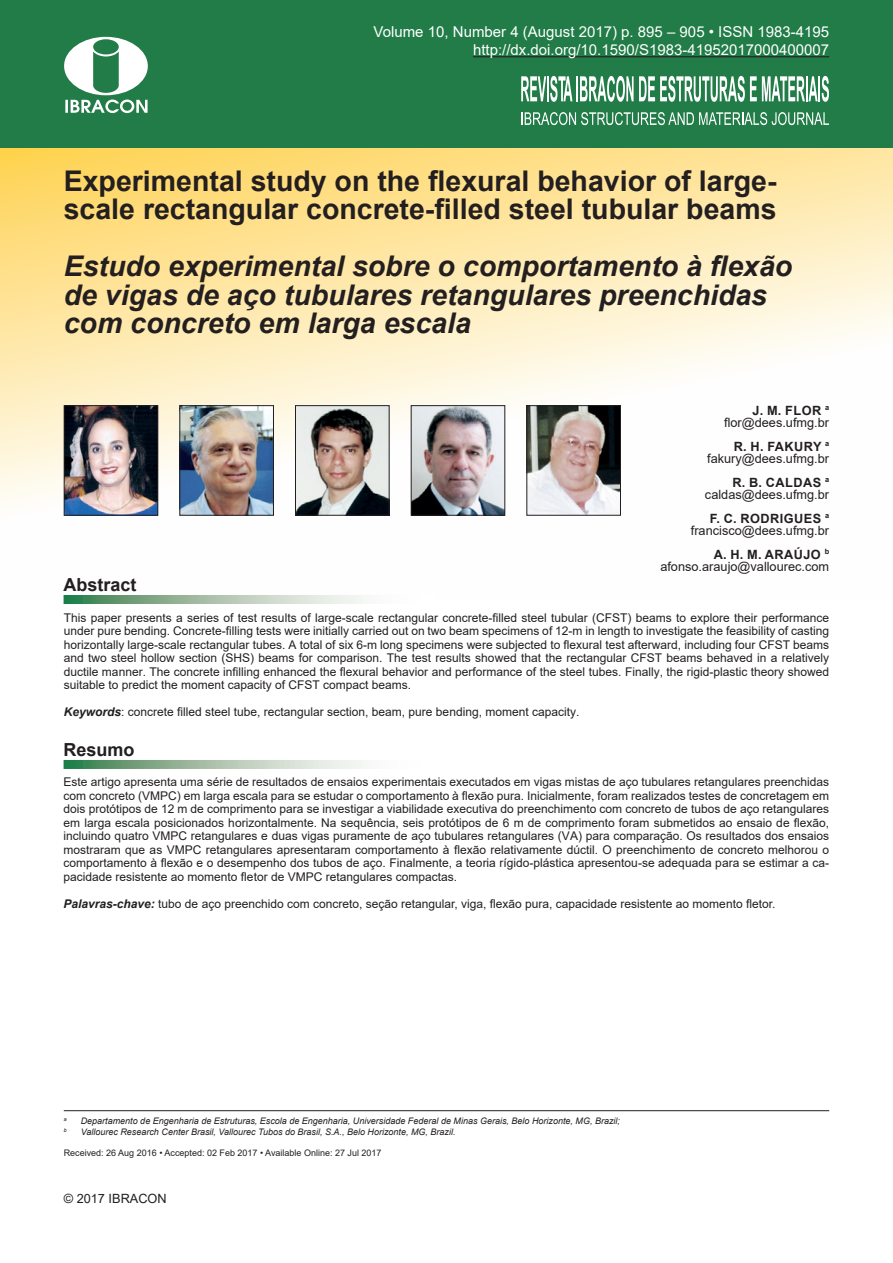
<style>
.page{position:relative;width:893px;height:1263px;background:#fff}
.page>*{position:absolute;margin:0;border:0;box-sizing:border-box;transform-origin:0 0}
.t1{font:italic 700 28.5px/28.5px "Arial";color:#231f20}
.t2{font:700 28.5px/28.5px "Arial";color:#231f20}
.t3{font:700 18px "Arial";color:#231f20}
.t4{font:15px/18px "Arial";color:#fff;text-align:right}
.t5{font:12.75px/12px "Arial";color:#231f20;text-align:right}
.t6{font:12px/13.5px "Arial";color:#231f20;text-align:justify}
.t7{font:italic 9px "Arial";color:#231f20}
.t8{font:9px "Arial";color:#231f20}
.t9{font:italic 5.25px "Arial";color:#231f20}
.s1{font-weight:700}
.s2{font-weight:700;font-style:italic}
</style>
<div class="page">
<svg style="left:0;top:148px;width:893px;height:452px"></svg>
<div style="left:0;top:0;width:893px;height:148px;background:#217c47"></div>
<svg style="left:64px;top:37px;width:84px;height:76px"></svg>
<svg style="left:521px;top:76px;width:51px;height:26px"></svg>
<hr style="left:576px;top:76px;width:2px;height:25px;background:#fff">
<svg style="left:580px;top:76px;width:249px;height:26px"></svg>
<svg style="left:521px;top:112px;width:308px;height:13px"></svg>
<hr style="left:473px;top:56px;width:356px;height:1px;background:#231f20">
<img style="left:66px;top:407px;width:90px;height:107px">
<div style="left:64px;top:405px;width:94px;height:111px;border:1px solid #231f20"></div>
<img style="left:297px;top:407px;width:90px;height:107px">
<div style="left:295px;top:405px;width:94px;height:111px;border:1px solid #231f20"></div>
<img style="left:528px;top:407px;width:91px;height:107px">
<div style="left:526px;top:405px;width:95px;height:111px;border:1px solid #231f20"></div>
<img style="left:181px;top:407px;width:91px;height:107px">
<div style="left:179px;top:405px;width:95px;height:111px;border:1px solid #231f20"></div>
<img style="left:413px;top:407px;width:90px;height:107px">
<div style="left:411px;top:405px;width:94px;height:111px;border:1px solid #231f20"></div>
<hr style="left:64px;top:1110px;width:765px;height:1px;background:#231f20">
<svg style="left:64px;top:595px;width:372px;height:9px"></svg>
<svg style="left:64px;top:760px;width:299px;height:9px;background:#a2bfa7"></svg>
<p class="t4" style="left:374px;top:23px;width:457px">Volume 10, Number 4 (August 2017) p. 895 – 905 • ISSN 1983-4195 http://dx.doi.org/10.1590/S1983-41952017000400007</p>
<h1 class="t2" style="left:64px;top:167px;width:714px">Experimental study on the flexural behavior of large&shy;scale rectangular concrete-filled steel tubular beams</h1>
<h1 class="t1" style="left:64px;top:253px;width:730px">Estudo experimental sobre o comportamento à flexão de vigas de aço tubulares retangulares preenchidas com concreto em larga escala</h1>
<h2 class="t3" style="left:64px;top:572px;width:75px">Abstract</h2>
<p class="t5" style="left:724px;top:404px;width:107px"><span class="s1">J. M. FLOR</span> <sup>a </sup>flor@dees.ufmg.br</p>
<p class="t5" style="left:707px;top:440px;width:124px"><span class="s1">R. H. FAKURY</span> <sup>a </sup>fakury@dees.ufmg.br</p>
<p class="t5" style="left:705px;top:476px;width:126px"><span class="s1">R. B. CALDAS</span> <sup>a </sup>caldas@dees.ufmg.br</p>
<p class="t5" style="left:691px;top:512px;width:140px"><span class="s1">F. C. RODRIGUES</span> <sup>a </sup>francisco@dees.ufmg.br</p>
<p class="t5" style="left:660px;top:548px;width:170px"><span class="s1">A. H. M. ARAÚJO</span> <sup>b </sup>afonso.araujo@vallourec.com</p>
<p class="t6" style="left:64px;top:611px;width:767px">This paper presents a series of test results of large-scale rectangular concrete-filled steel tubular (CFST) beams to explore their performance under pure bending. Concrete-filling tests were initially carried out on two beam specimens of 12-m in length to investigate the feasibility of casting horizontally large-scale rectangular tubes. A total of six 6-m long specimens were subjected to flexural test afterward, including four CFST beams and two steel hollow section (SHS) beams for comparison. The test results showed that the rectangular CFST beams behaved in a relatively ductile manner. The concrete infilling enhanced the flexural behavior and performance of the steel tubes. Finally, the rigid-plastic theory showed suitable to predict the moment capacity of CFST compact beams.</p>
<p class="t6" style="left:64px;top:705px;width:517px"><span class="s2">Keywords</span>: concrete filled steel tube, rectangular section, beam, pure bending, moment capacity.</p>
<h2 class="t3" style="left:64px;top:737px;width:73px">Resumo</h2>
<p class="t6" style="left:64px;top:775px;width:767px">Este artigo apresenta uma série de resultados de ensaios experimentais executados em vigas mistas de aço tubulares retangulares preenchidas com concreto (VMPC) em larga escala para se estudar o comportamento à flexão pura. Inicialmente, foram realizados testes de concretagem em dois protótipos de 12 m de comprimento para se investigar a viabilidade executiva do preenchimento com concreto de tubos de aço retangulares em larga escala posicionados horizontalmente. Na sequência, seis protótipos de 6 m de comprimento foram submetidos ao ensaio de flexão, incluindo quatro VMPC retangulares e duas vigas puramente de aço tubulares retangulares (VA) para comparação. Os resultados dos ensaios mostraram que as VMPC retangulares apresentaram comportamento à flexão relativamente dúctil. O preenchimento de concreto melhorou o comportamento à flexão e o desempenho dos tubos de aço. Finalmente, a teoria rígido-plástica apresentou-se adequada para se estimar a ca&shy;pacidade resistente ao momento fletor de VMPC retangulares compactas.</p>
<p class="t6" style="left:64px;top:896px;width:713px"><span class="s2">Palavras-chave:</span> tubo de aço preenchido com concreto, seção retangular, viga, flexão pura, capacidade resistente ao momento fletor.</p>
<p class="t9" style="left:64px;top:1116px;width:4px">a</p>
<p class="t7" style="left:81px;top:1115px;width:541px">Departamento de Engenharia de Estruturas, Escola de Engenharia, Universidade Federal de Minas Gerais, Belo Horizonte, MG, Brazil;</p>
<p class="t9" style="left:64px;top:1126px;width:4px">b</p>
<p class="t7" style="left:81px;top:1126px;width:376px">Vallourec Research Center Brasil, Vallourec Tubos do Brasil, S.A., Belo Horizonte, MG, Brazil.</p>
<p class="t8" style="left:64px;top:1146px;width:319px">Received: 26 Aug 2016 • Accepted: 02 Feb 2017 • Available Online: 27 Jul 2017</p>
<p class="t5" style="left:64px;top:1192px;width:104px">© 2017 IBRACON</p>
</div>
